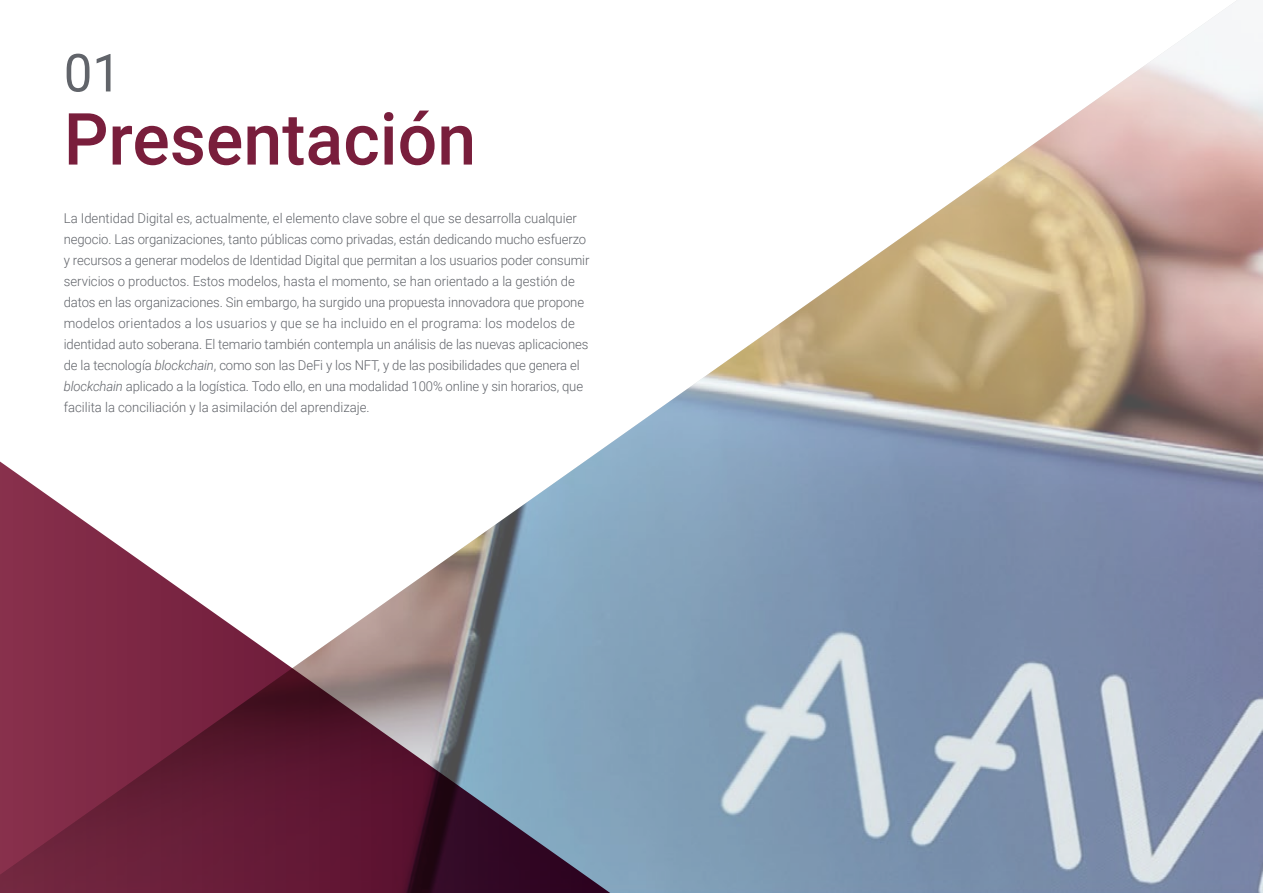
<style>
.page{position:relative;width:1263px;height:893px;background:#fff}
.page>*{position:absolute;margin:0;border:0;box-sizing:border-box;transform-origin:0 0}
.t1{font:500 72px "Roboto";color:#791e3c}
.t2{font:52.5px "Roboto";color:#61646a}
.t3{font:300 13.5px/21px "Roboto";letter-spacing:-.01em;color:#61646a}
.s1{font-style:italic}
</style>
<div class="page">
<img style="left:607px;top:0;width:656px;height:893px">
<svg style="left:0;top:446px;width:640px;height:447px"></svg>
<h2 class="t2" style="left:64px;top:36px;width:59px">01</h2>
<h1 class="t1" style="left:64px;top:89px;width:414px">Presentación</h1>
<p class="t3" style="left:64px;top:207px;width:527px">La Identidad Digital es, actualmente, el elemento clave sobre el que se desarrolla cualquier negocio. Las organizaciones, tanto públicas como privadas, están dedicando mucho esfuerzo y recursos a generar modelos de Identidad Digital que permitan a los usuarios poder consumir servicios o productos. Estos modelos, hasta el momento, se han orientado a la gestión de datos en las organizaciones. Sin embargo, ha surgido una propuesta innovadora que propone modelos orientados a los usuarios y que se ha incluido en el programa: los modelos de identidad auto soberana. El temario también contempla un análisis de las nuevas aplicaciones de la tecnología <span class="s1">blockchain</span>, como son las DeFi y los NFT, y de las posibilidades que genera el <span class="s1">blockchain</span> aplicado a la logística. Todo ello, en una modalidad 100% online y sin horarios, que facilita la conciliación y la asimilación del aprendizaje.</p>
</div>
